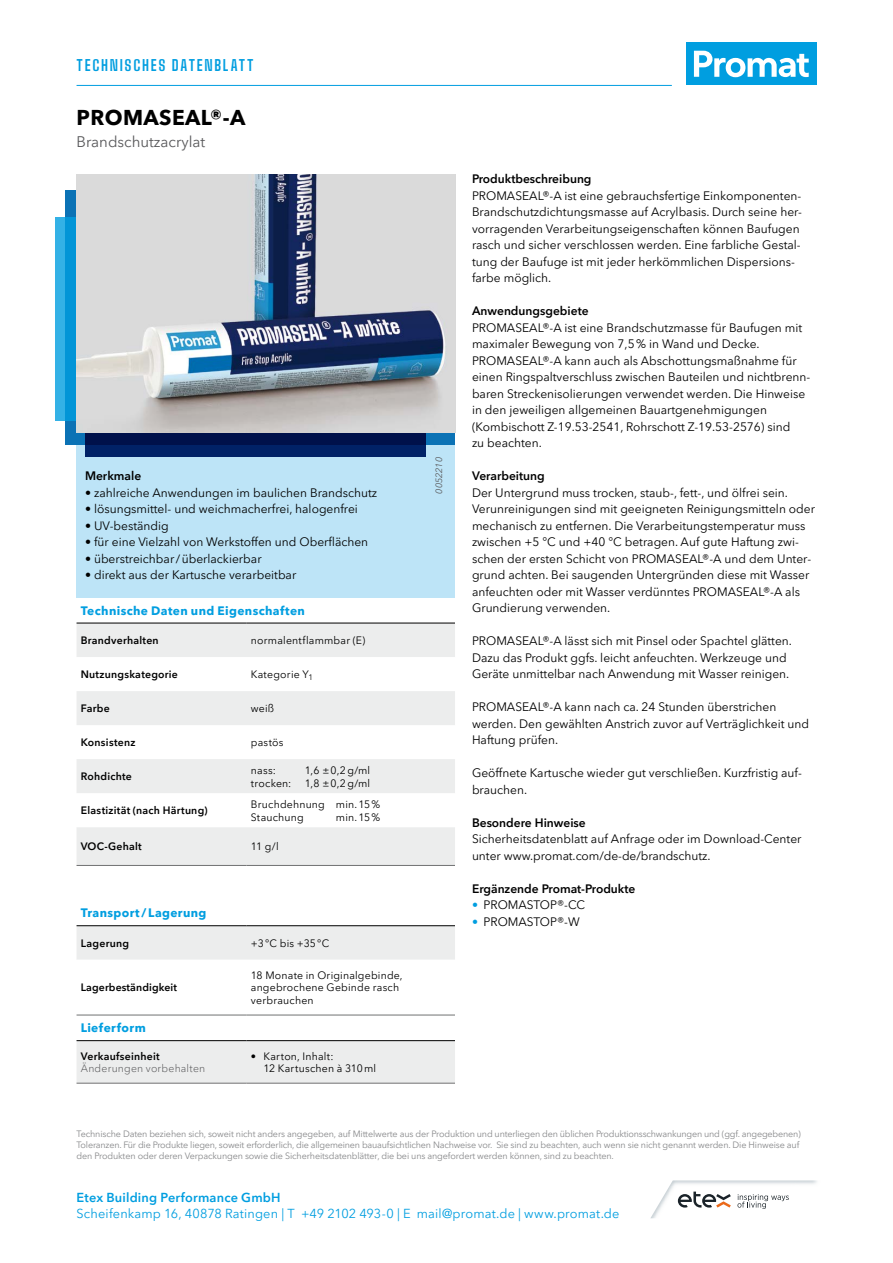
<style>
.page{position:relative;width:893px;height:1263px;background:#fff}
.page>*{position:absolute;margin:0;border:0;box-sizing:border-box;transform-origin:0 0}
.t1{font:700 21px "Avenir Next W1 G";letter-spacing:.02em;color:#000}
.t2{font:700 15px "Big Shoulders Text";letter-spacing:.115em;color:#009ee0}
.t3{font:15px "Avenir Next W1 G";color:#58585a}
.t4{font:12.75px "Avenir Next W1 G";letter-spacing:.01em;color:#009ee0}
.t5{font:600 12.75px "Avenir Next W1 G";letter-spacing:.015em;color:#009ee0}
.t6{font:12px/16.5px "Avenir Next W1 G";color:#000}
.t7{font:600 12px "Avenir Next W1 G";color:#000}
.t8{font:700 12px "Avenir Next W1 G";letter-spacing:.03em;color:#009ee0}
.t9{font:10.5px/12.6px "Avenir Next W1 G";letter-spacing:.02em;color:#000}
.t10{font:600 10.5px "Avenir Next W1 G";letter-spacing:.02em;color:#000}
.t11{font:300 10.5px "Avenir Next W1 G";letter-spacing:.02em;color:#58585a}
.t12{font:9px/10.8px "Avenir Next W1 G";letter-spacing:-.015em;color:#87888a}
.t13{font:italic 9px "Avenir Next W1 G";color:#58585a}
.s1{color:#009ee0}
</style>
<div class="page">
<div style="left:77px;top:624px;width:378px;height:241px;background:#eceded"></div>
<svg style="left:77px;top:657px;width:378px;height:170px"></svg>
<div style="left:77px;top:759px;width:378px;height:34px;background:#eceded"></div>
<hr style="left:77px;top:623px;width:170px;height:1px;background:#000">
<hr style="left:247px;top:623px;width:208px;height:1px;background:#000">
<hr style="left:77px;top:865px;width:170px;height:1px;background:#707172">
<hr style="left:247px;top:865px;width:208px;height:1px;background:#707172">
<div style="left:77px;top:1041px;width:378px;height:42px;background:#eceded"></div>
<hr style="left:77px;top:1083px;width:170px;height:1px;background:#707172">
<hr style="left:247px;top:1083px;width:208px;height:1px;background:#707172">
<hr style="left:77px;top:1040px;width:170px;height:1px;background:#000">
<hr style="left:247px;top:1040px;width:208px;height:1px;background:#000">
<svg style="left:77px;top:926px;width:378px;height:89px"></svg>
<hr style="left:77px;top:1015px;width:170px;height:1px;background:#707172">
<hr style="left:247px;top:1015px;width:208px;height:1px;background:#707172">
<hr style="left:77px;top:925px;width:170px;height:1px;background:#000">
<hr style="left:247px;top:925px;width:208px;height:1px;background:#000">
<div style="left:686px;top:43px;width:130px;height:42px;background:#009ee0"></div>
<svg style="left:694px;top:51px;width:115px;height:26px"></svg>
<svg style="left:651px;top:1180px;width:166px;height:38px"></svg>
<div style="left:77px;top:421px;width:378px;height:176px;background:#bde4f7"></div>
<svg style="left:55px;top:217px;width:22px;height:204px;background:#22a4dd"></svg>
<svg style="left:85px;top:432px;width:340px;height:25px;background:#08205d"></svg>
<img style="left:77px;top:174px;width:378px;height:258px">
<hr style="left:77px;top:85px;width:595px;height:1px;background:#009ee0">
<p class="t2" style="left:77px;top:55px;width:179px">TECHNISCHES DATENBLATT</p>
<h1 class="t1" style="left:77px;top:101px;width:170px">PROMASEAL®-A</h1>
<p class="t3" style="left:77px;top:130px;width:130px">Brandschutzacrylat</p>
<p class="t7" style="left:85px;top:466px;width:58px">Merkmale</p>
<p class="t6" style="left:85px;top:483px;width:294px">• zahlreiche Anwendungen im baulichen Brandschutz</p>
<p class="t6" style="left:85px;top:500px;width:274px">• lösungsmittel- und weichmacherfrei, halogenfrei</p>
<p class="t6" style="left:85px;top:516px;width:85px">• UV-beständig</p>
<p class="t6" style="left:85px;top:533px;width:285px">• für eine Vielzahl von Werkstoffen und Oberflächen</p>
<p class="t6" style="left:85px;top:549px;width:178px">• überstreichbar/überlackierbar</p>
<p class="t6" style="left:85px;top:566px;width:213px">• direkt aus der Kartusche verarbeitbar</p>
<p class="t8" style="left:81px;top:601px;width:226px">Technische Daten und Eigenschaften</p>
<p class="t10" style="left:81px;top:632px;width:79px">Brandverhalten</p>
<p class="t9" style="left:251px;top:633px;width:116px">normalentflammbar (E)</p>
<p class="t10" style="left:81px;top:666px;width:99px">Nutzungskategorie</p>
<p class="t9" style="left:251px;top:667px;width:64px">Kategorie Y<sub>1</sub></p>
<p class="t10" style="left:81px;top:700px;width:31px">Farbe</p>
<p class="t9" style="left:251px;top:701px;width:25px">weiß</p>
<p class="t10" style="left:81px;top:734px;width:56px">Konsistenz</p>
<p class="t9" style="left:251px;top:735px;width:34px">pastös</p>
<p class="t10" style="left:81px;top:768px;width:53px">Rohdichte</p>
<p class="t9" style="left:251px;top:763px;width:27px">nass:</p>
<p class="t9" style="left:305px;top:763px;width:67px">1,6 ±0,2g/ml</p>
<p class="t9" style="left:251px;top:776px;width:42px">trocken:</p>
<p class="t9" style="left:305px;top:776px;width:67px">1,8 ±0,2g/ml</p>
<p class="t10" style="left:81px;top:802px;width:128px">Elastizität (nach Härtung)</p>
<p class="t9" style="left:251px;top:797px;width:131px">Bruchdehnung min.15%<br>Stauchung</p>
<p class="t9" style="left:336px;top:810px;width:46px">min.15%</p>
<p class="t10" style="left:81px;top:838px;width:63px">VOC-Gehalt</p>
<p class="t9" style="left:251px;top:839px;width:29px">11 g/l</p>
<p class="t8" style="left:81px;top:903px;width:127px">Transport / Lagerung</p>
<p class="t10" style="left:81px;top:935px;width:50px">Lagerung</p>
<p class="t9" style="left:251px;top:936px;width:80px">+3°C bis +35°C</p>
<p class="t10" style="left:81px;top:979px;width:98px">Lagerbeständigkeit</p>
<p class="t9" style="left:251px;top:968px;width:153px">18 Monate in Originalgebinde, angebrochene Gebinde rasch verbrauchen</p>
<p class="t8" style="left:81px;top:1018px;width:66px">Lieferform</p>
<p class="t10" style="left:81px;top:1047px;width:80px">Verkaufseinheit</p>
<p class="t11" style="left:81px;top:1060px;width:126px">Änderungen vorbehalten</p>
<p class="t9" style="left:264px;top:1049px;width:114px;text-indent:-13px">• Karton, Inhalt:<br>12 Kartuschen à 310ml</p>
<p class="t13" style="left:432px;top:494px;width:38px;rotate:-90deg">0052210</p>
<p class="t7" style="left:472px;top:169px;width:121px">Produktbeschreibung</p>
<p class="t6" style="left:472px;top:186px;width:332px">PROMASEAL®-A ist eine gebrauchsfertige Einkomponenten-Brandschutzdichtungsmasse auf Acrylbasis. Durch seine her&shy;vorragenden Verarbeitungseigenschaften können Baufugen rasch und sicher verschlossen werden. Eine farbliche Gestal&shy;tung der Baufuge ist mit jeder herkömmlichen Dispersions&shy;farbe möglich.</p>
<p class="t7" style="left:472px;top:301px;width:118px">Anwendungsgebiete</p>
<p class="t6" style="left:472px;top:318px;width:340px">PROMASEAL®-A ist eine Brandschutzmasse für Baufugen mit maximaler Bewegung von 7,5% in Wand und Decke.<br>PROMASEAL®-A kann auch als Abschottungsmaßnahme für einen Ringspaltverschluss zwischen Bauteilen und nichtbrenn&shy;baren Streckenisolierungen verwendet werden. Die Hinweise in den jeweiligen allgemeinen Bauartgenehmigungen (Kombischott Z-19.53-2541, Rohrschott Z-19.53-2576) sind<br>zu beachten.</p>
<p class="t7" style="left:472px;top:466px;width:74px">Verarbeitung</p>
<p class="t6" style="left:472px;top:483px;width:345px">Der Untergrund muss trocken, staub-, fett-, und ölfrei sein.<br>Verunreinigungen sind mit geeigneten Reinigungsmitteln oder mechanisch zu entfernen. Die Verarbeitungstemperatur muss zwischen +5 °C und +40 °C betragen. Auf gute Haftung zwi&shy;schen der ersten Schicht von PROMASEAL®-A und dem Unter&shy;grund achten. Bei saugenden Untergründen diese mit Wasser anfeuchten oder mit Wasser verdünntes PROMASEAL®-A als Grundierung verwenden.</p>
<p class="t6" style="left:472px;top:632px;width:321px">PROMASEAL®-A lässt sich mit Pinsel oder Spachtel glätten.<br>Dazu das Produkt ggfs. leicht anfeuchten. Werkzeuge und<br>Geräte unmittelbar nach Anwendung mit Wasser reinigen.</p>
<p class="t6" style="left:472px;top:698px;width:339px">PROMASEAL®-A kann nach ca. 24 Stunden überstrichen werden. Den gewählten Anstrich zuvor auf Verträglichkeit und<br>Haftung prüfen.</p>
<p class="t6" style="left:472px;top:764px;width:331px">Geöffnete Kartusche wieder gut verschließen. Kurzfristig auf&shy;brauchen.</p>
<p class="t7" style="left:472px;top:813px;width:115px">Besondere Hinweise</p>
<p class="t6" style="left:472px;top:830px;width:331px">Sicherheitsdatenblatt auf Anfrage oder im Download-Center unter www.promat.com/de-de/brandschutz.</p>
<p class="t7" style="left:472px;top:879px;width:165px">Ergänzende Promat-Produkte</p>
<p class="t6" style="left:472px;top:896px;width:115px"><span class="s1">•</span> PROMASTOP®-CC</p>
<p class="t6" style="left:472px;top:912px;width:109px"><span class="s1">•</span> PROMASTOP®-W</p>
<p class="t12" style="left:77px;top:1127px;width:726px">Technische Daten beziehen sich, soweit nicht anders angegeben, auf Mittelwerte aus der Produktion und unterliegen den üblichen Produktionsschwankungen und (ggf. angegebenen)<br>Toleranzen. Für die Produkte liegen, soweit erforderlich, die allgemeinen bauaufsichtlichen Nachweise vor. Sie sind zu beachten, auch wenn sie nicht genannt werden. Die Hinweise auf den Produkten oder deren Verpackungen sowie die Sicherheitsdatenblätter, die bei uns angefordert werden können, sind zu beachten.</p>
<p class="t5" style="left:77px;top:1187px;width:206px">Etex Building Performance GmbH</p>
<p class="t4" style="left:77px;top:1203px;width:544px">Scheifenkamp 16, 40878 Ratingen | T +49 2102 493-0 | E mail@promat.de | www.promat.de</p>
</div>
